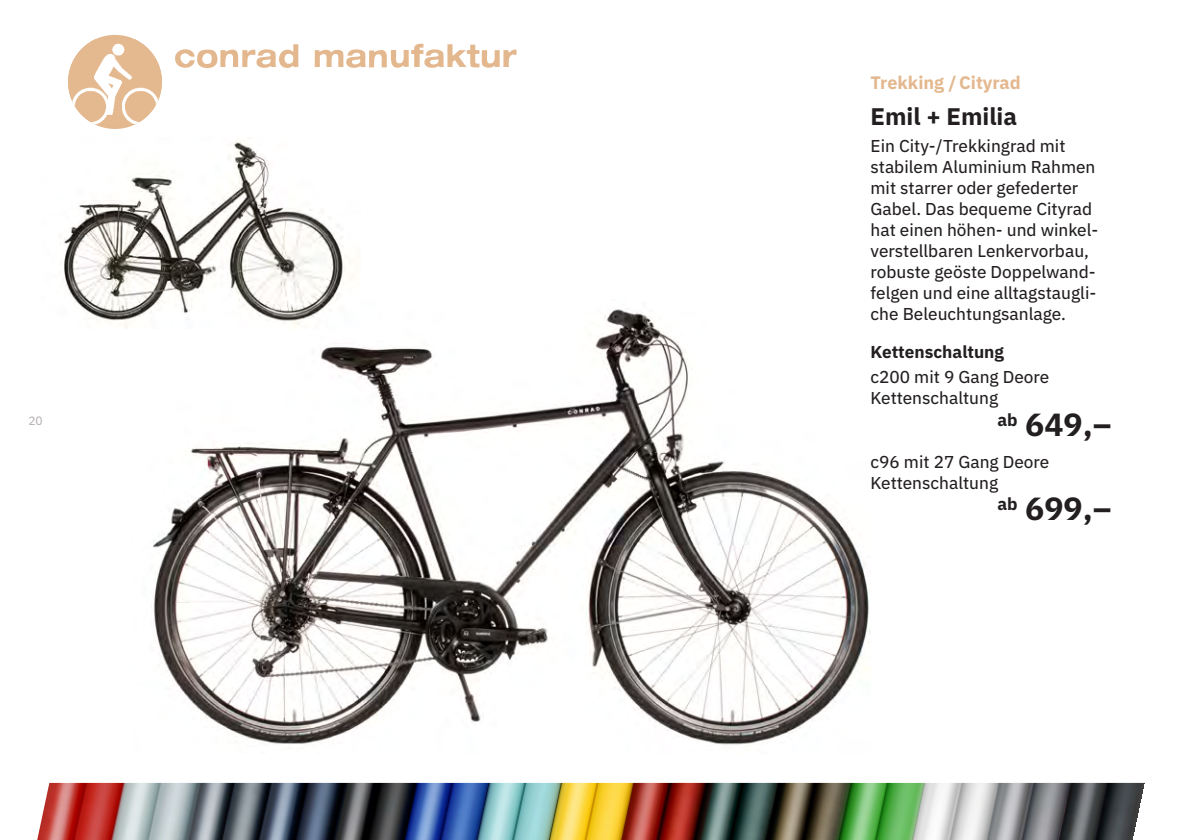
<style>
.page{position:relative;width:1191px;height:840px;background:#fff}
.page>*{position:absolute;margin:0;border:0;box-sizing:border-box;transform-origin:0 0}
.t1{font:700 32px "IBM Plex Sans";color:#231f20}
.t2{font:700 24px "IBM Plex Sans";color:#231f20}
.t3{font:700 18px "IBM Plex Sans";color:#e4b88f}
.t4{font:17.2px/21px "IBM Plex Sans Text";color:#231f20}
.t5{font:700 17.2px "IBM Plex Sans";color:#231f20}
.t6{font:12px "IBM Plex Sans Text";color:#bab5b4}
</style>
<div class="page">
<img style="left:37px;top:782px;width:1108px;height:57px">
<img style="left:62px;top:137px;width:285px;height:191px">
<img style="left:133px;top:299px;width:738px;height:446px">
<svg style="left:175px;top:44px;width:123px;height:24px"></svg>
<svg style="left:315px;top:43px;width:201px;height:25px"></svg>
<div style="left:68px;top:35px;width:94px;height:94px;background:#e4b88f;border-radius:50%"></div>
<img style="left:68px;top:39px;width:94px;height:85px">
<p class="t6" style="left:28px;top:411px;width:16px">20</p>
<p class="t3" style="left:870px;top:68px;width:152px">Trekking / Cityrad</p>
<h2 class="t2" style="left:870px;top:97px;width:148px">Emil + Emilia</h2>
<p class="t4" style="left:870px;top:134px;width:229px">Ein City-/Trekkingrad mit stabilem Aluminium Rahmen mit starrer oder gefederter<br>Gabel. Das bequeme Cityrad hat einen höhen- und winkel&shy;verstellbaren Lenkervorbau, robuste geöste Doppelwand&shy;felgen und eine alltagstaugli&shy;che Beleuchtungsanlage.</p>
<p class="t5" style="left:870px;top:338px;width:135px">Kettenschaltung</p>
<p class="t4" style="left:870px;top:365px;width:180px">c200 mit 9 Gang Deore<br>Kettenschaltung</p>
<h1 class="t1" style="left:997px;top:398px;width:116px"><sup>ab</sup> 649,–</h1>
<p class="t4" style="left:870px;top:449px;width:180px">c96 mit 27 Gang Deore<br>Kettenschaltung</p>
<h1 class="t1" style="left:997px;top:482px;width:116px"><sup>ab</sup> 699,–</h1>
</div>
